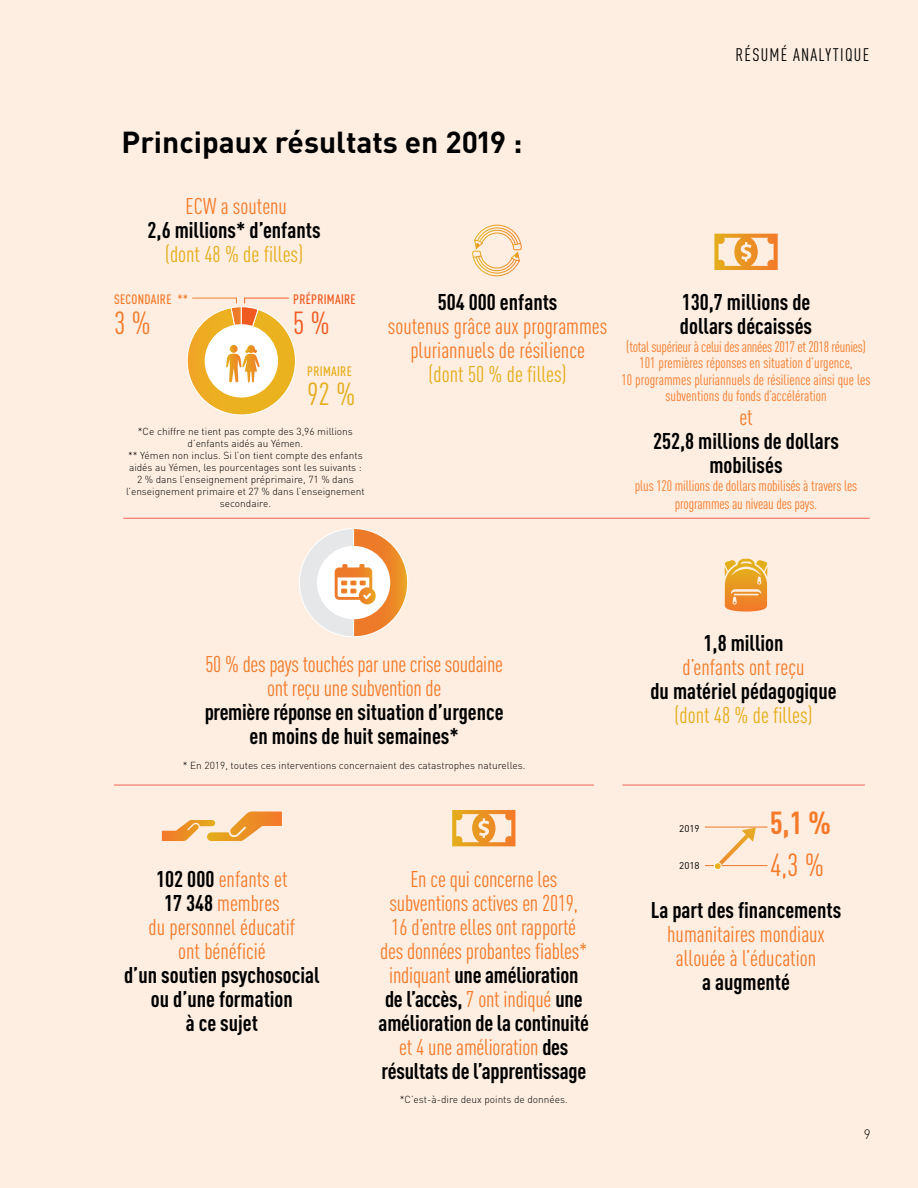
<style>
.page{position:relative;width:918px;height:1188px;background:#feeee1}
.page>*{position:absolute;margin:0;border:0;box-sizing:border-box;transform-origin:0 0}
.Header_cond_light_21{font:700 condensed 31.5px "DIN Pro";color:#f47928}
.Header_cond_light_21-2{font:condensed 31.5px "DIN Pro";color:#f47928}
.Body_copy_Reg_10_13{font:condensed 31.5px "DIN Pro";color:#e4ad19}
.Body_copy_Reg_10_13-2{font:condensed 31.5px "DIN Pro";color:#f05a21}
.Body_copy_Reg_10_13-3{font:condensed 31.5px "DIN Pro";color:#f47928}
.Header_cond_light_21-3{font:700 30px "DIN Pro";color:#000}
.Header_cond_light_21-4{font:condensed 22.5px/24px "DIN Pro";letter-spacing:-.01em;color:#f47928;text-align:center}
.Header_cond_light_21-5{font:700 condensed 22.5px/24px "DIN Pro";color:#000;text-align:center}
.Header_cond_light_21-6{font:condensed 22.5px "DIN Pro";color:#e4ad19}
.t1{font:condensed 18px "DIN Pro";letter-spacing:.07em;color:#000}
.Header_cond_light_21-7{font:condensed 15px/16.5px "DIN Pro";letter-spacing:-.005em;color:#f47928;text-align:center}
.Body_copy_Reg_10_13-4{font:500 condensed 13.5px "DIN Pro";letter-spacing:.02em;color:#f47928}
.Body_copy_Reg_10_13-5{font:500 condensed 13.5px "DIN Pro";letter-spacing:.02em;color:#f05a21}
.Body_copy_Reg_10_13-6{font:500 condensed 13.5px "DIN Pro";letter-spacing:.02em;color:#e4ad19}
.t2{font:300 13.5px "DIN Pro";color:#000}
.Foot_notes{font:300 10.2px/12px "DIN Pro";color:#000;text-align:center}
.Arrow_caption_6_5{font:9.75px "DIN Pro";color:#000}
.s1{font-weight:400;color:#f47928}
.s2{font-weight:400;color:#e4ad19}
.s3{font-weight:700;color:#000}
</style>
<div class="page">
<svg style="left:725px;top:559px;width:42px;height:53px;background:#eda849"></svg>
<hr style="left:123px;top:518px;width:747px;height:1px;background:#f16557">
<hr style="left:622px;top:785px;width:243px;height:1px;background:#f16557">
<hr style="left:114px;top:785px;width:480px;height:1px;background:#f16557">
<svg style="left:162px;top:812px;width:120px;height:29px;background:#f5c28b"></svg>
<svg style="left:299px;top:528px;width:109px;height:109px"></svg>
<svg style="left:714px;top:234px;width:64px;height:36px;background:#f2ba75"></svg>
<svg style="left:452px;top:810px;width:63px;height:36px;background:#f2ba75"></svg>
<hr style="left:705px;top:827px;width:63px;height:1px;background:#ec7929">
<hr style="left:705px;top:865px;width:63px;height:1px;background:#ec7929">
<svg style="left:717px;top:827px;width:39px;height:40px;background:#f9dcbc"></svg>
<div style="left:714px;top:863px;width:7px;height:7px;background:#eab120;border-radius:50%"></div>
<div style="left:714px;top:862px;width:8px;height:8px;border:1px solid #fff;border-radius:50%"></div>
<svg style="left:181px;top:297px;width:121px;height:125px"></svg>
<svg style="left:472px;top:224px;width:50px;height:53px;background:#f9ddbb"></svg>
<p class="t1" style="left:736px;top:42px;width:135px">RÉSUMÉ ANALYTIQUE</p>
<p class="Header_cond_light_21-3" style="left:122px;top:117px;width:402px">Principaux résultats en 2019 :</p>
<p class="Header_cond_light_21-5" style="left:148px;top:192px;width:175px"><span class="s1">ECW a soutenu<br></span>2,6 millions* d’enfants <span class="s2">(dont 48 % de filles)</span></p>
<p class="Body_copy_Reg_10_13-5" style="left:293px;top:290px;width:64px">PRÉPRIMAIRE</p>
<p class="Body_copy_Reg_10_13-2" style="left:293px;top:300px;width:38px">5 %</p>
<p class="Body_copy_Reg_10_13-6" style="left:307px;top:361px;width:46px">PRIMAIRE</p>
<p class="Body_copy_Reg_10_13" style="left:307px;top:371px;width:50px">92 %</p>
<p class="Body_copy_Reg_10_13-4" style="left:114px;top:290px;width:75px">SECONDAIRE **</p>
<p class="Body_copy_Reg_10_13-3" style="left:114px;top:300px;width:38px">3 %</p>
<p class="Foot_notes" style="left:138px;top:425px;width:217px">*Ce chiffre ne tient pas compte des 3,96 millions d’enfants aidés au Yémen.</p>
<p class="Foot_notes" style="left:126px;top:449px;width:240px">** Yémen non inclus. Si l’on tient compte des enfants aidés au Yémen, les pourcentages sont les suivants :<br>2 % dans l’enseignement préprimaire, 71 % dans l’enseignement primaire et 27 % dans l’enseignement secondaire.</p>
<p class="Header_cond_light_21-5" style="left:438px;top:288px;width:121px">504 000 enfants</p>
<p class="Header_cond_light_21-4" style="left:388px;top:312px;width:221px">soutenus grâce aux programmes</p>
<p class="Header_cond_light_21-4" style="left:410px;top:336px;width:176px">pluriannuels de résilience</p>
<p class="Header_cond_light_21-6" style="left:429px;top:358px;width:140px">(dont 50 % de filles)</p>
<p class="Header_cond_light_21-5" style="left:680px;top:288px;width:134px;text-align:left">130,7 millions de dollars décaissés</p>
<p class="Header_cond_light_21-7" style="left:626px;top:337px;width:241px">(total supérieur à celui des années 2017 et 2018 réunies)</p>
<p class="Header_cond_light_21-7" style="left:639px;top:354px;width:215px">101 premières réponses en situation d’urgence,</p>
<p class="Header_cond_light_21-7" style="left:622px;top:370px;width:250px">10 programmes pluriannuels de résilience ainsi que les subventions du fonds d’accélération</p>
<p class="Header_cond_light_21-4" style="left:739px;top:404px;width:15px">et</p>
<p class="Header_cond_light_21-5" style="left:653px;top:427px;width:188px">252,8 millions de dollars mobilisés</p>
<p class="Header_cond_light_21-7" style="left:635px;top:476px;width:224px;line-height:18px">plus 120 millions de dollars mobilisés à travers les programmes au niveau des pays.</p>
<p class="Header_cond_light_21-4" style="left:206px;top:651px;width:299px">50 % des pays touchés par une crise soudaine</p>
<p class="Header_cond_light_21-5" style="left:205px;top:674px;width:300px"><span class="s1">ont reçu une subvention de<br></span>première réponse en situation d’urgence</p>
<p class="Header_cond_light_21-5" style="left:250px;top:722px;width:211px">en moins de huit semaines*</p>
<p class="Foot_notes" style="left:183px;top:758px;width:344px">* En 2019, toutes ces interventions concernaient des catastrophes naturelles.</p>
<p class="Header_cond_light_21-5" style="left:124px;top:865px;width:197px">102 000 <span class="s1">enfants et<br></span>17 348 <span class="s1">membres<br>du personnel éducatif<br>ont bénéficié<br></span>d’un soutien psychosocial ou d’une formation<br>à ce sujet</p>
<p class="Header_cond_light_21-4" style="left:379px;top:865px;width:212px">En ce qui concerne les subventions actives en 2019,<br>16 d’entre elles ont rapporté des données probantes fiables* indiquant <span class="s3">une amélioration de l’accès,</span> 7 ont indiqué <span class="s3">une amélioration de la continuité </span>et 4 une amélioration <span class="s3">des résultats de l’apprentissage</span></p>
<p class="Foot_notes" style="left:400px;top:1092px;width:170px">*C’est-à-dire deux points de données.</p>
<p class="Header_cond_light_21-5" style="left:650px;top:629px;width:188px">1,8 million<br><span class="s1">d’enfants ont reçu<br></span>du matériel pédagogique <span class="s2">(dont 48 % de filles)</span></p>
<p class="Arrow_caption_6_5" style="left:679px;top:821px;width:22px">2019</p>
<p class="Arrow_caption_6_5" style="left:679px;top:858px;width:22px">2018</p>
<p class="Header_cond_light_21" style="left:770px;top:799px;width:63px">5,1 %</p>
<p class="Header_cond_light_21-2" style="left:770px;top:842px;width:56px">4,3 %</p>
<p class="Header_cond_light_21-4" style="left:651px;top:896px;width:192px"><span class="s3">La part des financements </span>humanitaires mondiaux allouée à l’éducation<br><span class="s3">a augmenté</span></p>
<p class="t2" style="left:864px;top:1124px;width:8px">9</p>
</div>
